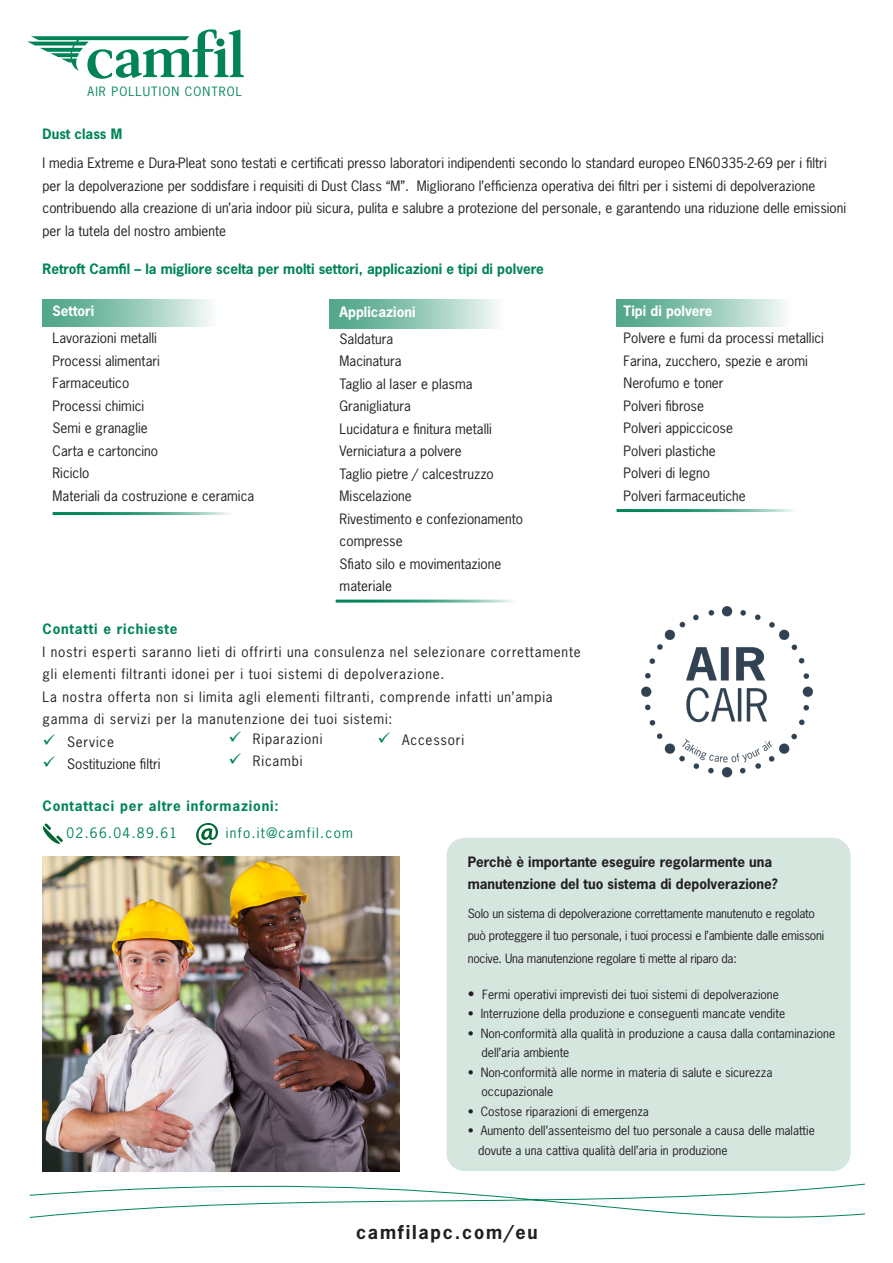
<style>
.page{position:relative;width:893px;height:1263px;background:#fff}
.page>*{position:absolute;margin:0;border:0;box-sizing:border-box;transform-origin:0 0}
.ruta{font:700 18px "News Gothic Std";letter-spacing:.1em;color:#231f20}
.t1{font:13.5px/22.5px "News Gothic Std";color:#231f20}
.t2{font:13.5px/22.5px "News Gothic Std";letter-spacing:.06em;color:#231f20}
.t3{font:700 13.5px "News Gothic Std";color:#008457}
.t4{font:700 13.5px/22.5px "News Gothic Std";color:#231f20}
.t5{font:700 13.5px "News Gothic Std";letter-spacing:.06em;color:#008457}
.t6{font:700 13.5px "News Gothic Std";color:#fff}
.ruta-2{font:13.5px "News Gothic Std";letter-spacing:.1em;color:#008457}
.t7{font:12.15px "News Gothic Std";letter-spacing:.09em;color:#008457}
.t8{font:12px/19.5px "News Gothic Std";color:#231f20}
.t9{font:12px/22.5px "News Gothic Std";letter-spacing:-.02em;color:#231f20}
.s1{color:#008457}
.s2{font-size:13.5px}
</style>
<div class="page">
<svg style="left:27px;top:29px;width:217px;height:50px"></svg>
<div style="left:216px;top:38px;width:8px;height:8px;background:#008457;border-radius:50%"></div>
<svg style="left:43px;top:300px;width:168px;height:27px;background:#94c9b7"></svg>
<svg style="left:330px;top:300px;width:168px;height:29px;background:#94c9b7"></svg>
<svg style="left:617px;top:300px;width:168px;height:27px;background:#94c9b7"></svg>
<hr style="left:53px;top:512px;width:179px;height:3px;background:#008457">
<hr style="left:336px;top:600px;width:179px;height:3px;background:#008457">
<hr style="left:617px;top:509px;width:179px;height:3px;background:#008457">
<img style="left:642px;top:607px;width:170px;height:171px">
<img style="left:43px;top:856px;width:357px;height:306px">
<svg style="left:29px;top:1162px;width:836px;height:56px"></svg>
<div style="left:446px;top:838px;width:404px;height:333px;background:#d5e6de;border-radius:18px"></div>
<img style="left:196px;top:823px;width:22px;height:23px">
<img style="left:43px;top:823px;width:20px;height:21px">
<p class="t7" style="left:88px;top:84px;width:156px">AIR POLLUTION CONTROL</p>
<p class="t3" style="left:43px;top:125px;width:81px">Dust class M</p>
<p class="t1" style="left:43px;top:152px;width:805px">I media Extreme e Dura-Pleat sono testati e certificati presso laboratori indipendenti secondo lo standard europeo EN60335-2-69 per i filtri per la depolverazione per soddisfare i requisiti di Dust Class “M”. Migliorano l’efficienza operativa dei filtri per i sistemi di depolverazione contribuendo alla creazione di un’aria indoor più sicura, pulita e salubre a protezione del personale, e garantendo una riduzione delle emissioni per la tutela del nostro ambiente</p>
<p class="t3" style="left:43px;top:259px;width:503px">Retroft Camfil – la migliore scelta per molti settori, applicazioni e tipi di polvere</p>
<p class="t6" style="left:53px;top:302px;width:43px">Settori</p>
<p class="t1" style="left:53px;top:327px;width:106px">Lavorazioni metalli</p>
<p class="t1" style="left:53px;top:349px;width:109px">Processi alimentari</p>
<p class="t1" style="left:53px;top:372px;width:78px">Farmaceutico</p>
<p class="t1" style="left:53px;top:394px;width:93px">Processi chimici</p>
<p class="t1" style="left:53px;top:417px;width:97px">Semi e granaglie</p>
<p class="t1" style="left:53px;top:439px;width:107px">Carta e cartoncino</p>
<p class="t1" style="left:53px;top:462px;width:38px">Riciclo</p>
<p class="t1" style="left:53px;top:484px;width:203px">Materiali da costruzione e ceramica</p>
<p class="t6" style="left:340px;top:303px;width:77px">Applicazioni</p>
<p class="t1" style="left:340px;top:327px;width:55px">Saldatura</p>
<p class="t1" style="left:340px;top:350px;width:63px">Macinatura</p>
<p class="t1" style="left:340px;top:372px;width:134px">Taglio al laser e plasma</p>
<p class="t1" style="left:340px;top:395px;width:73px">Granigliatura</p>
<p class="t1" style="left:340px;top:417px;width:154px">Lucidatura e finitura metalli</p>
<p class="t1" style="left:340px;top:440px;width:123px">Verniciatura a polvere</p>
<p class="t1" style="left:340px;top:462px;width:156px">Taglio pietre / calcestruzzo</p>
<p class="t1" style="left:340px;top:485px;width:74px">Miscelazione</p>
<p class="t1" style="left:340px;top:507px;width:185px">Rivestimento e confezionamento compresse</p>
<p class="t1" style="left:340px;top:552px;width:163px">Sfiato silo e movimentazione materiale</p>
<p class="t5" style="left:43px;top:620px;width:136px">Contatti e richieste</p>
<p class="t2" style="left:43px;top:640px;width:540px">I nostri esperti saranno lieti di offrirti una consulenza nel selezionare correttamente gli elementi filtranti idonei per i tuoi sistemi di depolverazione.</p>
<p class="t2" style="left:43px;top:685px;width:512px">La nostra offerta non si limita agli elementi filtranti, comprende infatti un’ampia gamma di servizi per la manutenzione dei tuoi sistemi:</p>
<p class="t2" style="left:43px;top:730px;width:73px"><span class="s1">✓</span> Service</p>
<p class="t1" style="left:43px;top:753px;width:120px"><span class="s1">✓</span> Sostituzione filtri</p>
<p class="t5" style="left:43px;top:797px;width:238px">Contattaci per altre informazioni:</p>
<p class="t2" style="left:228px;top:727px;width:96px"><span class="s1">✓</span> Riparazioni</p>
<p class="t2" style="left:228px;top:750px;width:76px"><span class="s1">✓</span> Ricambi</p>
<p class="t2" style="left:377px;top:729px;width:88px"><span class="s1">✓</span> Accessori</p>
<p class="ruta-2" style="left:66px;top:824px;width:112px">02.66.04.89.61</p>
<p class="ruta-2" style="left:226px;top:824px;width:129px">info.it@camfil.com</p>
<p class="t6" style="left:624px;top:302px;width:90px">Tipi di polvere</p>
<p class="t1" style="left:624px;top:327px;width:202px">Polvere e fumi da processi metallici</p>
<p class="t1" style="left:624px;top:349px;width:186px">Farina, zucchero, spezie e aromi</p>
<p class="t1" style="left:624px;top:372px;width:101px">Nerofumo e toner</p>
<p class="t1" style="left:624px;top:394px;width:82px">Polveri fibrose</p>
<p class="t1" style="left:624px;top:417px;width:111px">Polveri appiccicose</p>
<p class="t1" style="left:624px;top:439px;width:94px">Polveri plastiche</p>
<p class="t1" style="left:624px;top:462px;width:88px">Polveri di legno</p>
<p class="t1" style="left:624px;top:484px;width:124px">Polveri farmaceutiche</p>
<p class="t4" style="left:468px;top:850px;width:312px">Perchè è importante eseguire regolarmente una manutenzione del tuo sistema di depolverazione?</p>
<p class="t9" style="left:468px;top:902px;width:358px">Solo un sistema di depolverazione correttamente manutenuto e regolato può proteggere il tuo personale, i tuoi processi e l’ambiente dalle emissoni nocive. Una manutenzione regolare ti mette al riparo da:</p>
<p class="t8" style="left:468px;top:984px;width:313px"><span class="s2">•</span> Fermi operativi imprevisti dei tuoi sistemi di depolverazione</p>
<p class="t8" style="left:468px;top:1004px;width:319px">• Interruzione della produzione e conseguenti mancate vendite</p>
<p class="t8" style="left:482px;top:1023px;width:355px;text-indent:-14px">• Non-conformità alla qualità in produzione a causa dalla contaminazione dell’aria ambiente</p>
<p class="t8" style="left:482px;top:1062px;width:292px;text-indent:-14px">• Non-conformità alle norme in materia di salute e sicurezza occupazionale</p>
<p class="t8" style="left:468px;top:1101px;width:183px">• Costose riparazioni di emergenza</p>
<p class="t8" style="left:478px;top:1121px;width:338px;text-indent:-10px">• Aumento dell’assenteismo del tuo personale a causa delle malattie dovute a una cattiva qualità dell’aria in produzione</p>
<p class="ruta" style="left:356px;top:1220px;width:183px">camfilapc.com/eu</p>
</div>
